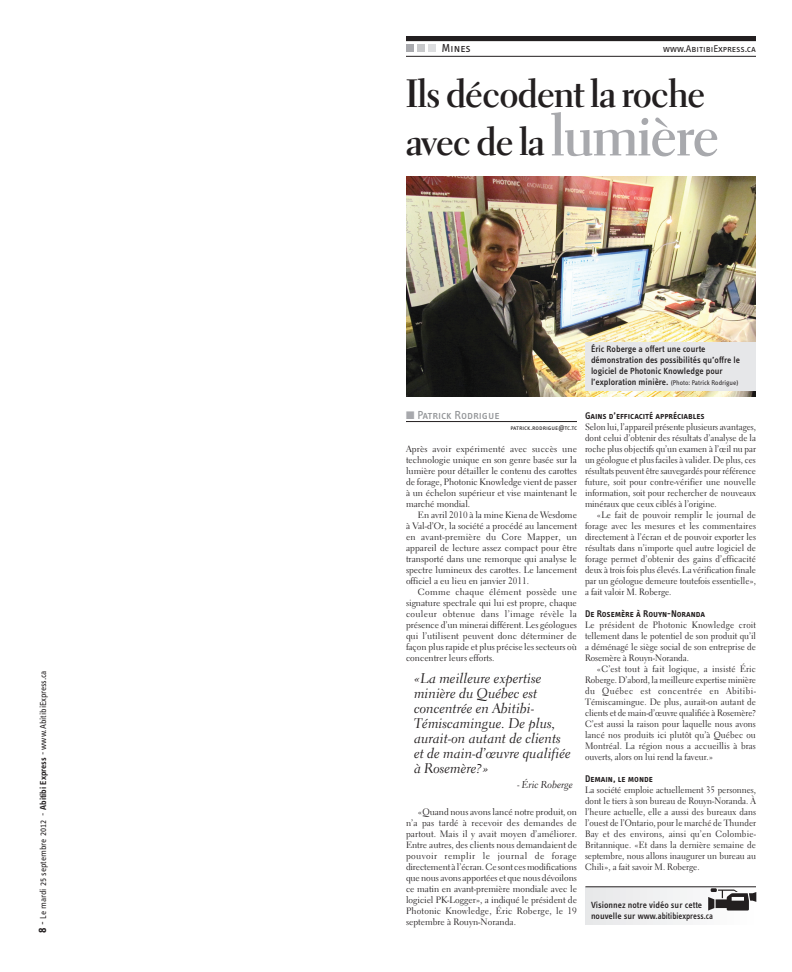
<style>
.page{position:relative;width:792px;height:972px;background:#fff}
.page>*{position:absolute;margin:0;border:0;box-sizing:border-box;transform-origin:0 0}
.t1{font:40px/48px "Electra LH Bold Display";color:#231f20}
.t2{font:14px/15px "Electra LH Cursive";color:#231f20}
.t3{font:12px "Info Text Book Tf Caps";letter-spacing:-.01em;color:#939598}
.t4{font:12px "Info Text Regular Tf Caps";letter-spacing:-.005em;color:#231f20}
.t5{font:10px "Info Text Semibold Tf Caps";letter-spacing:-.01em;color:#231f20;scale:.96 1}
.t6{font:10px "Info Text Regular Tf Caps";letter-spacing:-.005em;color:#231f20}
.t7{font:10px "Electra LH Cursive";color:#231f20}
.t8{font:9.2px/11px "Electra LH";color:#231f20;text-align:justify;scale:.96 1}
.t9{font:9.2px/11px "Electra LH";color:#231f20;text-align:justify}
.t10{font:9.2px/11px "Info Text Medium Tf";color:#231f20}
.t11{font:9px "Info Text Regular Tf";color:#231f20}
.t12{font:7px "Info Text Regular Tf";color:#231f20}
.t13{font:7px "Info Text Regular Tf Caps";letter-spacing:-.01em;color:#231f20}
.s1{font-family:"Info Text Semibold Tf";font-size:12px}
.s2{font-size:10px}
.s3{font-family:"Info Text Semibold Tf"}
.s4{font-size:60px;color:#a8a9ad}
.s5{font-family:"Info Text Medium Tf";font-size:9.2px}
.s6{color:#a8a9ad}
</style>
<div class="page">
<hr style="left:406px;top:421px;width:171px;height:1px;background:#231f20">
<hr style="left:406px;top:56px;width:350px;height:1px;background:#231f20">
<div style="left:406px;top:36px;width:350px;height:5px;background:#231f20"></div>
<div style="left:406px;top:44px;width:8px;height:8px;background:#a8a9ad"></div>
<div style="left:417px;top:44px;width:8px;height:8px;background:#c7c8ca"></div>
<div style="left:428px;top:44px;width:8px;height:8px;background:#dcdddf"></div>
<div style="left:585px;top:887px;width:171px;height:38px;background:#f0f1f2"></div>
<svg style="left:708px;top:888px;width:48px;height:23px"></svg>
<hr style="left:585px;top:887px;width:171px;height:1px;background:#231f20">
<img style="left:406px;top:177px;width:350px;height:220px">
<div style="left:585px;top:342px;width:171px;height:49px;background:#e6e7e9"></div>
<p class="t11" style="left:38px;top:933px;width:264px;rotate:-90deg"><span class="s1">8</span> <span class="s2">-</span> Le mardi 25 septembre 2012 - <span class="s3">Abitibi Express</span> - www.AbitibiExpress.ca</p>
<h3 class="t4" style="left:442px;top:42px;width:31px">Mines</h3>
<p class="t6" style="left:663px;top:43px;width:94px">www.AbitibiExpress.ca</p>
<h1 class="t1" style="left:406px;top:70px;width:314px">Ils décodent la roche avec de la <span class="s4">lumière</span></h1>
<p class="t10" style="left:591px;top:344px;width:151px">Éric Roberge a offert une courte démonstration des possibilités qu’offre le logiciel de Photonic Knowledge pour</p>
<p class="t12" style="left:591px;top:379px;width:149px"><span class="s5">l’exploration minière.</span> (Photo: Patrick Rodrigue)</p>
<h3 class="t3" style="left:406px;top:408px;width:95px"><span class="s6">■</span> Patrick Rodrigue</h3>
<p class="t13" style="left:510px;top:424px;width:68px">patrick.rodrigue@tc.tc</p>
<p class="t9" style="left:406px;top:443px;width:173px">Après avoir expérimenté avec succès une technologie unique en son genre basée sur la lumière pour détailler le contenu des carottes de forage, Photonic Knowledge vient de passer à un échelon supérieur et vise maintenant le marché mondial.</p>
<p class="t9" style="left:406px;top:509px;width:173px;text-indent:12px">En avril 2010 à la mine Kiena de Wesdome à Val-d’Or, la société a procédé au lancement en avant-première du Core Mapper, un appareil de lecture assez compact pour être transporté dans une remorque qui analyse le spectre lumineux des carottes. Le lancement officiel a eu lieu en janvier 2011.</p>
<p class="t9" style="left:406px;top:586px;width:173px;text-indent:12px">Comme chaque élément possède une signature spectrale qui lui est propre, chaque couleur obtenue dans l’image révèle la présence d’un minerai différent. Les géologues qui l’utilisent peuvent donc déterminer de façon plus rapide et plus précise les secteurs où concentrer leurs efforts.</p>
<h2 class="t2" style="left:414px;top:670px;width:158px">«La meilleure expertise minière du Québec est concentrée en Abitibi-<br>Témiscamingue. De plus, aurait-on autant de clients et de main-d’œuvre qualifiée à Rosemère?»</h2>
<p class="t7" style="left:517px;top:778px;width:57px">- Éric Roberge</p>
<p class="t9" style="left:406px;top:806px;width:173px;text-indent:12px">«Quand nous avons lancé notre produit, on n’a pas tardé à recevoir des demandes de partout. Mais il y avait moyen d’améliorer.<br>Entre autres, des clients nous demandaient de pouvoir remplir le journal de forage directement à l’écran. Ce sont ces modifications que nous avons apportées et que nous dévoilons ce matin en avant-première mondiale avec le logiciel PK-Logger», a indiqué le président de Photonic Knowledge, Éric Roberge, le 19 septembre à Rouyn-Noranda.</p>
<p class="t5" style="left:585px;top:410px;width:126px">Gains d’efficacité appréciables</p>
<p class="t8" style="left:585px;top:421px;width:180px">Selon lui, l’appareil présente plusieurs avantages, dont celui d’obtenir des résultats d’analyse de la roche plus objectifs qu’un examen à l’œil nu par un géologue et plus faciles à valider. De plus, ces résultats peuvent être sauvegardés pour référence future, soit pour contre-vérifier une nouvelle information, soit pour rechercher de nouveaux minéraux que ceux ciblés à l’origine.</p>
<p class="t8" style="left:585px;top:509px;width:180px;text-indent:12px">«Le fait de pouvoir remplir le journal de forage avec les mesures et les commentaires directement à l’écran et de pouvoir exporter les résultats dans n’importe quel autre logiciel de forage permet d’obtenir des gains d’efficacité deux à trois fois plus élevés. La vérification finale par un géologue demeure toutefois essentielle», a fait valoir M. Roberge.</p>
<p class="t5" style="left:585px;top:608px;width:127px">De Rosemère à Rouyn-Noranda</p>
<p class="t8" style="left:585px;top:619px;width:180px">Le président de Photonic Knowledge croit tellement dans le potentiel de son produit qu’il a déménagé le siège social de son entreprise de Rosemère à Rouyn-Noranda.</p>
<p class="t8" style="left:585px;top:663px;width:180px;text-indent:12px">«C’est tout à fait logique, a insisté Éric Roberge. D’abord, la meilleure expertise minière du Québec est concentrée en Abitibi-Témiscamingue. De plus, aurait-on autant de clients et de main-d’œuvre qualifiée à Rosemère?<br>C’est aussi la raison pour laquelle nous avons lancé nos produits ici plutôt qu’à Québec ou Montréal. La région nous a accueillis à bras ouverts, alors on lui rend la faveur.»</p>
<p class="t5" style="left:585px;top:773px;width:72px">Demain, le monde</p>
<p class="t8" style="left:585px;top:784px;width:180px">La société emploie actuellement 35 personnes, dont le tiers à son bureau de Rouyn-Noranda. À l’heure actuelle, elle a aussi des bureaux dans l’ouest de l’Ontario, pour le marché de Thunder Bay et des environs, ainsi qu’en Colombie-Britannique. «Et dans la dernière semaine de septembre, nous allons inaugurer un bureau au Chili», a fait savoir M. Roberge.</p>
<p class="t10" style="left:591px;top:900px;width:124px">Visionnez notre vidéo sur cette nouvelle sur www.abitibiexpress.ca</p>
</div>
